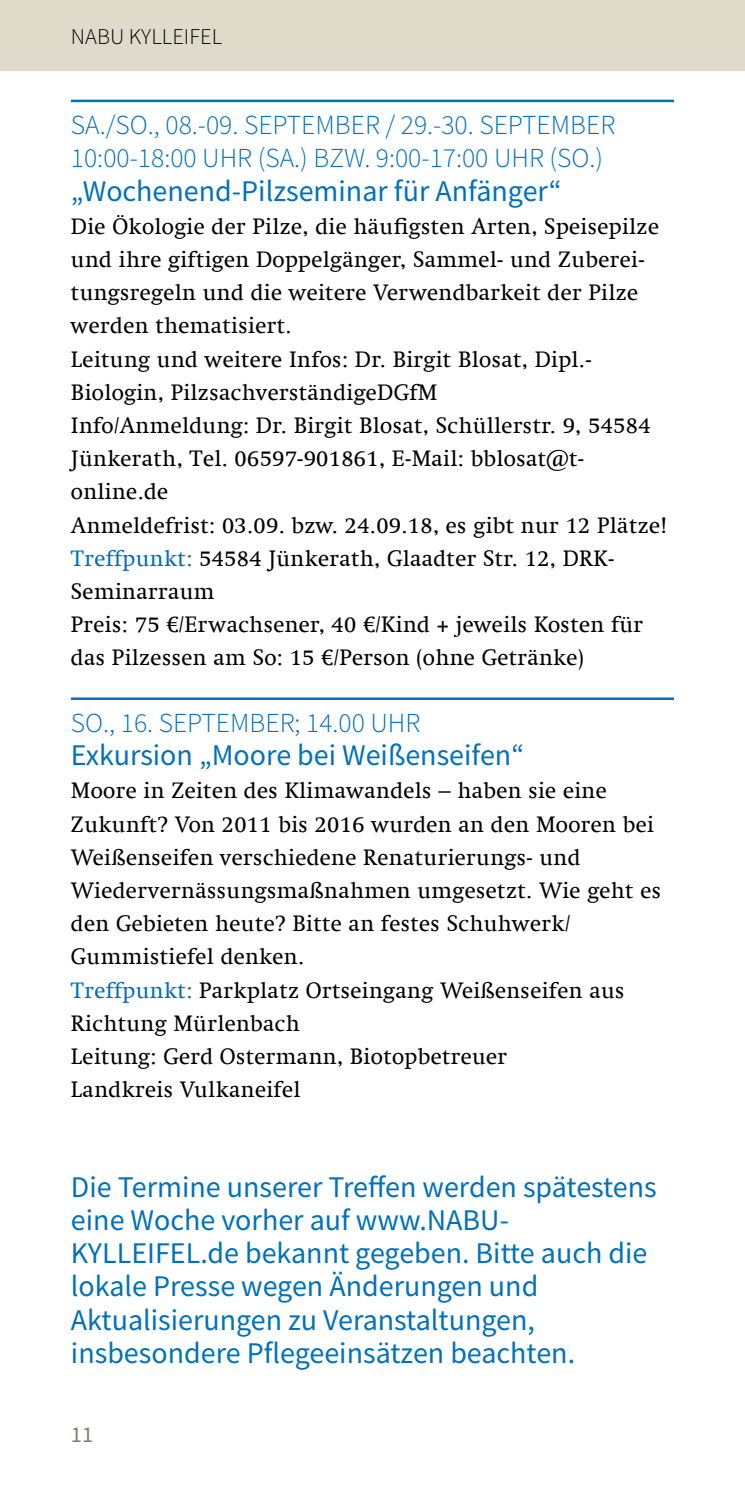
<style>
.page{position:relative;width:745px;height:1489px;background:#fff}
.page>*{position:absolute;margin:0;border:0;box-sizing:border-box;transform-origin:0 0}
.t1{font:30px/33.2px "Source Sans Pro";color:#0071bb}
.t2{font:300 27.5px/33.2px "Source Sans Pro";color:#0071bb}
.t3{font:22.5px/33.2px "Swift Com";letter-spacing:.015em;color:#000}
.t4{font:300 22.5px "Source Sans Pro";color:#000}
.t5{font:22.5px "Source Sans Pro";color:#827f64}
.s1{color:#0071bb}
</style>
<div class="page">
<hr style="left:71px;top:100px;width:602px;height:2px;background:#0071bb">
<hr style="left:71px;top:697px;width:602px;height:3px;background:#0071bb">
<div style="left:0;top:0;width:744px;height:71px;background:#dedbcb"></div>
<p class="t4" style="left:71px;top:23px;width:92px">NABU KYLLEIFEL</p>
<p class="t2" style="left:71px;top:108px;width:545px">SA./SO., 08.-09. SEPTEMBER / 29.-30. SEPTEMBER<br>10:00-18:00 UHR (SA.) BZW. 9:00-17:00 UHR (SO.)</p>
<h1 class="t1" style="left:71px;top:174px;width:492px">„Wochenend-Pilzseminar für Anfänger“</h1>
<p class="t3" style="left:71px;top:209px;width:597px">Die Ökologie der Pilze, die häufigsten Arten, Speisepilze und ihre giftigen Doppelgänger, Sammel- und Zuberei&shy;tungsregeln und die weitere Verwendbarkeit der Pilze werden thematisiert.<br>Leitung und weitere Infos: Dr. Birgit Blosat, Dipl.- Biologin, PilzsachverständigeDGfM<br>Info/Anmeldung: Dr. Birgit Blosat, Schüllerstr. 9, 54584<br>Jünkerath, Tel. 06597-901861, E-Mail: bblosat@t&shy;online.de<br>Anmeldefrist: 03.09. bzw. 24.09.18, es gibt nur 12 Plätze!<br><span class="s1">Treffpunkt:</span> 54584 Jünkerath, Glaadter Str. 12, DRK-Seminarraum<br>Preis: 75 €/Erwachsener, 40 €/Kind + jeweils Kosten für das Pilzessen am So: 15 €/Person (ohne Getränke)</p>
<p class="t2" style="left:71px;top:706px;width:351px">SO., 16. SEPTEMBER; 14.00 UHR</p>
<h1 class="t1" style="left:71px;top:738px;width:454px">Exkursion „Moore bei Weißenseifen“</h1>
<p class="t3" style="left:71px;top:774px;width:591px">Moore in Zeiten des Klimawandels – haben sie eine Zukunft? Von 2011 bis 2016 wurden an den Mooren bei Weißenseifen verschiedene Renaturierungs- und Wiedervernässungsmaßnahmen umgesetzt. Wie geht es den Gebieten heute? Bitte an festes Schuhwerk/ Gummistiefel denken.<br><span class="s1">Treffpunkt:</span> Parkplatz Ortseingang Weißenseifen aus Richtung Mürlenbach<br>Leitung: Gerd Ostermann, Biotopbetreuer<br>Landkreis Vulkaneifel</p>
<p class="t1" style="left:71px;top:1169px;width:587px">Die Termine unserer Treffen werden spätestens eine Woche vorher auf www.NABU-KYLLEIFEL.de bekannt gegeben. Bitte auch die lokale Presse wegen Änderungen und Aktualisierungen zu Veranstaltungen, insbesondere Pflegeeinsätzen beachten.</p>
<p class="t5" style="left:71px;top:1419px;width:24px">11</p>
</div>
